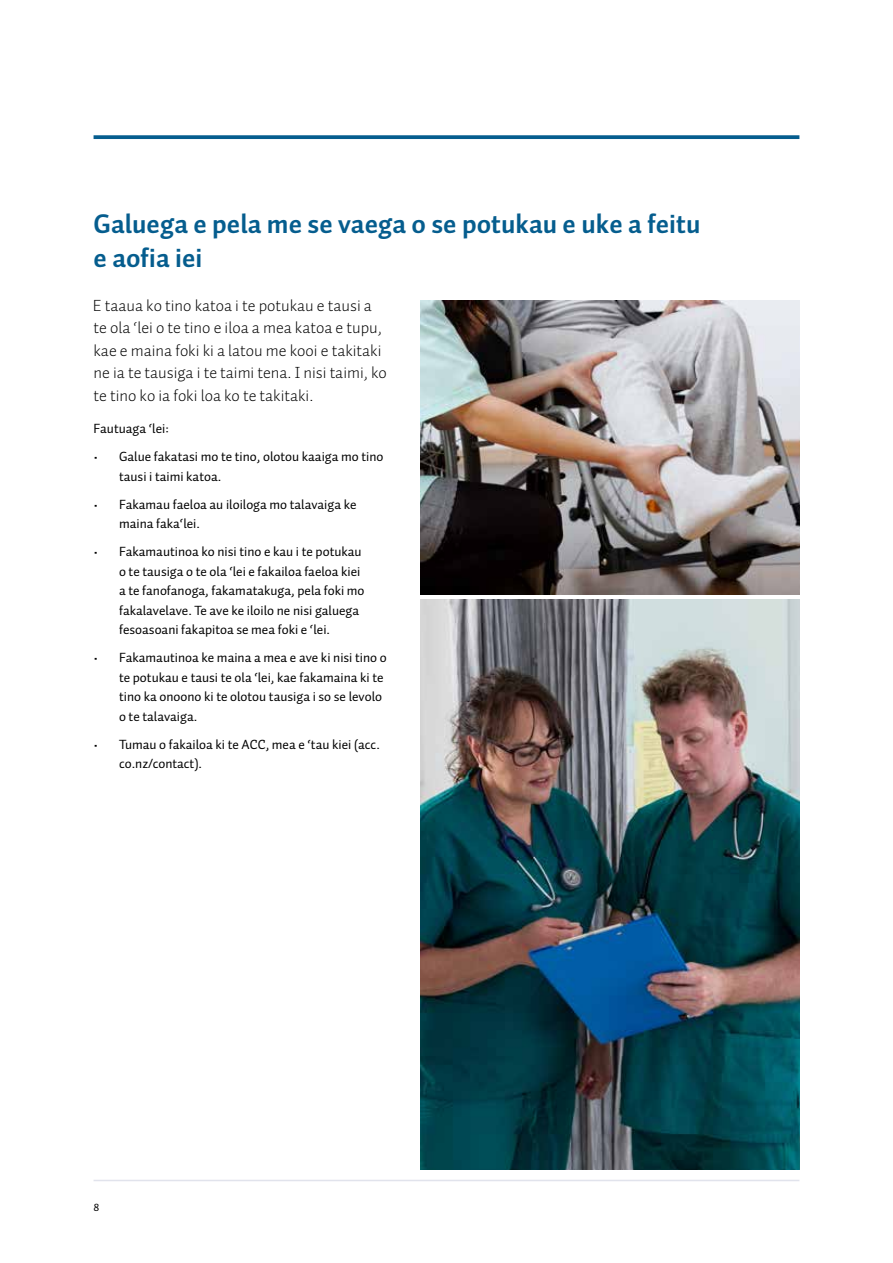
<style>
.page{position:relative;width:893px;height:1263px;background:#fff}
.page>*{position:absolute;margin:0;border:0;box-sizing:border-box;transform-origin:0 0}
.t1{font:700 27px/34.5px "Auto Pro";color:#055d8e}
.t2{font:300 16.5px/22.5px "Auto Pro";color:#000}
.t3{font:13.5px/19.5px "Auto Pro";color:#000}
.t4{font:12px "Auto Pro";color:#000}
</style>
<div class="page">
<hr style="left:94px;top:1180px;width:705px;height:1px;background:#e1e3ec">
<svg style="left:94px;top:135px;width:705px;height:4px;background:#166895"></svg>
<img style="left:420px;top:301px;width:379px;height:293px">
<img style="left:420px;top:600px;width:379px;height:569px">
<h1 class="t1" style="left:94px;top:206px;width:608px">Galuega e pela me se vaega o se potukau e uke a feitu e aofia iei</h1>
<p class="t2" style="left:94px;top:294px;width:295px">E taaua ko tino katoa i te potukau e tausi a te ola ‘lei o te tino e iloa a mea katoa e tupu, kae e maina foki ki a latou me kooi e takitaki ne ia te tausiga i te taimi tena. I nisi taimi, ko te tino ko ia foki loa ko te takitaki.</p>
<p class="t3" style="left:94px;top:418px;width:77px">Fautuaga ‘lei:</p>
<p class="t3" style="left:119px;top:446px;width:266px;text-indent:-26px">• Galue fakatasi mo te tino, olotou kaaiga mo tino tausi i taimi katoa.</p>
<p class="t3" style="left:119px;top:494px;width:239px;text-indent:-26px">• Fakamau faeloa au iloiloga mo talavaiga ke maina faka‘lei.</p>
<p class="t3" style="left:119px;top:541px;width:247px;text-indent:-26px">• Fakamautinoa ko nisi tino e kau i te potukau o te tausiga o te ola ‘lei e fakailoa faeloa kiei a te fanofanoga, fakamatakuga, pela foki mo fakalavelave. Te ave ke iloilo ne nisi galuega fesoasoani fakapitoa se mea foki e ‘lei.</p>
<p class="t3" style="left:119px;top:647px;width:269px;text-indent:-26px">• Fakamautinoa ke maina a mea e ave ki nisi tino o te potukau e tausi te ola ‘lei, kae fakamaina ki te tino ka onoono ki te olotou tausiga i so se levolo o te talavaiga.</p>
<p class="t3" style="left:119px;top:734px;width:262px;text-indent:-26px">• Tumau o fakailoa ki te ACC, mea e ‘tau kiei (acc. co.nz/contact).</p>
<p class="t4" style="left:94px;top:1198px;width:7px">8</p>
</div>
